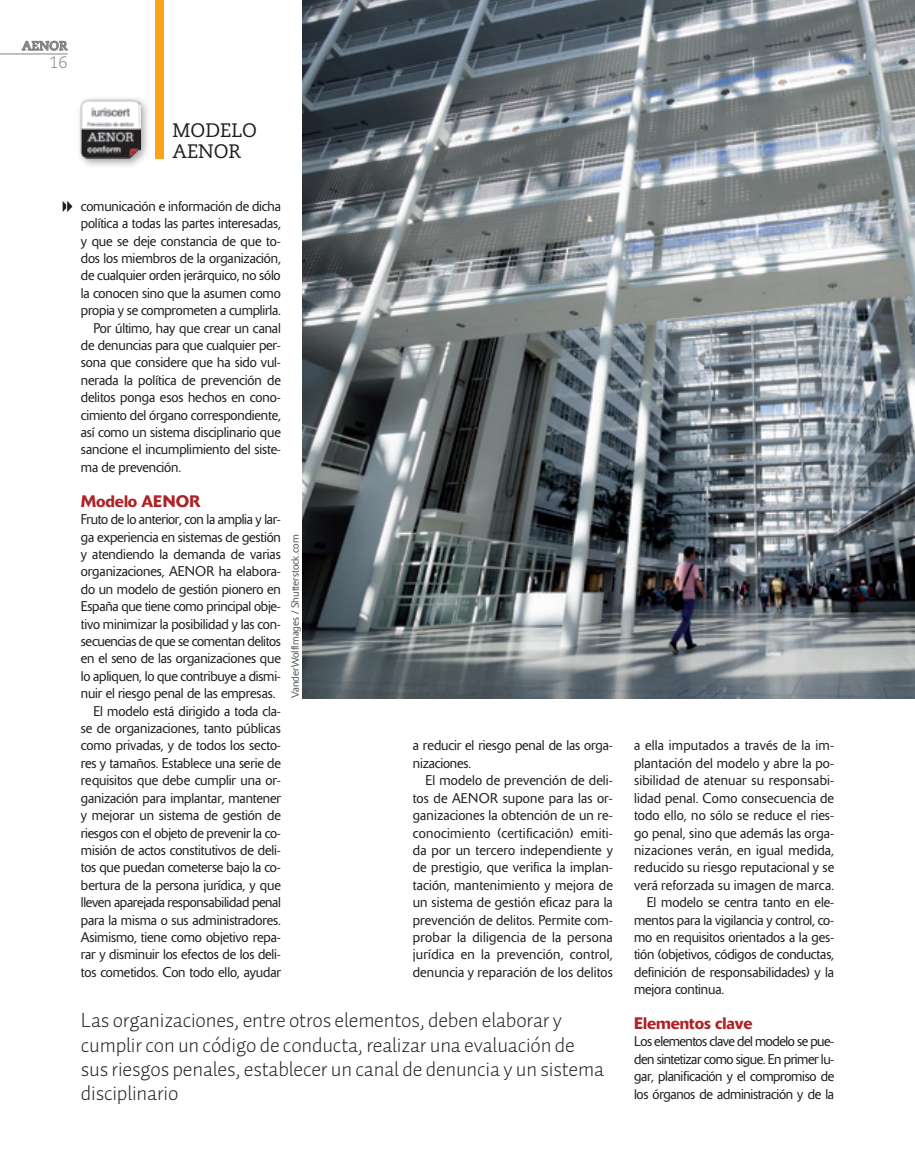
<style>
.page{position:relative;width:915px;height:1170px;background:#fff}
.page>*{position:absolute;margin:0;border:0;box-sizing:border-box;transform-origin:0 0}
._05_SUMARIO_TEMAS{font:21px/24px "Auto 1 Light LF";letter-spacing:-.01em;color:#231f20}
.t1{font:19.5px/21px "Caecilia LT Std";color:#231f20}
._04_LADILLO{font:500 16.5px "Delta";letter-spacing:-.005em;color:#ae2226}
.t2{font:300 16.5px "Caecilia LT Std";color:#808285}
._04_TEXTO_CORRIDO{font:300 13.95px/17.4px "Delta";letter-spacing:-.01em;color:#231f20;text-align:justify}
.t3{font:700 12.75px "Caecilia LT Std";color:#808285}
._002_PREGUNTA_GRANAT{font:300 10.5px "Delta";color:#57585a}
</style>
<div class="page">
<svg style="left:62px;top:201px;width:11px;height:11px"></svg>
<svg style="left:22px;top:41px;width:46px;height:10px"></svg>
<hr style="left:0;top:54px;width:68px;height:1px;background:#808285">
<img style="left:302px;top:0;width:612px;height:698px">
<div style="left:155px;top:0;width:9px;height:158px;background:#f9a51b"></div>
<div style="left:76px;top:95px;width:74px;height:74px;background:#231f20;opacity:.45"></div>
<img style="left:81px;top:100px;width:59px;height:58px">
<p class="t3" style="left:22px;top:38px;width:47px">AENOR</p>
<p class="t2" style="left:49px;top:53px;width:20px">16</p>
<p class="t1" style="left:172px;top:120px;width:86px">MODELO<br>AENOR</p>
<p class="_04_TEXTO_CORRIDO" style="left:81px;top:197px;width:201px">comunicación e información de dicha política a todas las partes interesadas, y que se deje constancia de que to&shy;dos los miembros de la organización, de cualquier orden jerárquico, no sólo la conocen sino que la asumen como propia y se comprometen a cumplirla.</p>
<p class="_04_TEXTO_CORRIDO" style="left:81px;top:319px;width:201px;text-indent:13px">Por último, hay que crear un canal de denuncias para que cualquier per&shy;sona que considere que ha sido vul&shy;nerada la política de prevención de delitos ponga esos hechos en cono&shy;cimiento del órgano correspondiente, así como un sistema disciplinario que sancione el incumplimiento del siste&shy;ma de prevención.</p>
<p class="_04_LADILLO" style="left:81px;top:491px;width:121px">Modelo AENOR</p>
<p class="_04_TEXTO_CORRIDO" style="left:81px;top:510px;width:201px">Fruto de lo anterior, con la amplia y lar&shy;ga experiencia en sistemas de gestión y atendiendo la demanda de varias organizaciones, AENOR ha elabora&shy;do un modelo de gestión pionero en España que tiene como principal obje&shy;tivo minimizar la posibilidad y las con&shy;secuencias de que se comentan delitos en el seno de las organizaciones que lo apliquen, lo que contribuye a dismi&shy;nuir el riesgo penal de las empresas.</p>
<p class="_04_TEXTO_CORRIDO" style="left:81px;top:702px;width:201px;text-indent:13px">El modelo está dirigido a toda cla&shy;se de organizaciones, tanto públicas como privadas, y de todos los secto&shy;res y tamaños. Establece una serie de requisitos que debe cumplir una or&shy;ganización para implantar, mantener y mejorar un sistema de gestión de riesgos con el objeto de prevenir la co&shy;misión de actos constitutivos de deli&shy;tos que puedan cometerse bajo la co&shy;bertura de la persona jurídica, y que lleven aparejada responsabilidad penal para la misma o sus administradores.<br>Asimismo, tiene como objetivo repa&shy;rar y disminuir los efectos de los deli&shy;tos cometidos. Con todo ello, ayudar</p>
<p class="_002_PREGUNTA_GRANAT" style="left:289px;top:698px;width:165px;rotate:-90deg">VanderWolfImages / Shutterstock.com</p>
<p class="_04_TEXTO_CORRIDO" style="left:412px;top:737px;width:201px">a reducir el riesgo penal de las orga&shy;nizaciones.</p>
<p class="_04_TEXTO_CORRIDO" style="left:412px;top:771px;width:201px;text-indent:13px">El modelo de prevención de deli&shy;tos de AENOR supone para las or&shy;ganizaciones la obtención de un re&shy;conocimiento (certificación) emiti&shy;da por un tercero independiente y de prestigio, que verifica la implan&shy;tación, mantenimiento y mejora de un sistema de gestión eficaz para la prevención de delitos. Permite com&shy;probar la diligencia de la persona jurídica en la prevención, control, denuncia y reparación de los delitos</p>
<p class="_05_SUMARIO_TEMAS" style="left:81px;top:1007px;width:524px">Las organizaciones, entre otros elementos, deben elaborar y cumplir con un código de conducta, realizar una evaluación de sus riesgos penales, establecer un canal de denuncia y un sistema disciplinario</p>
<p class="_04_TEXTO_CORRIDO" style="left:634px;top:737px;width:201px">a ella imputados a través de la im&shy;plantación del modelo y abre la po&shy;sibilidad de atenuar su responsabi&shy;lidad penal. Como consecuencia de todo ello, no sólo se reduce el ries&shy;go penal, sino que además las orga&shy;nizaciones verán, en igual medida, reducido su riesgo reputacional y se verá reforzada su imagen de marca.</p>
<p class="_04_TEXTO_CORRIDO" style="left:634px;top:893px;width:201px;text-indent:13px">El modelo se centra tanto en ele&shy;mentos para la vigilancia y control, co&shy;mo en requisitos orientados a la ges&shy;tión (objetivos, códigos de conductas, definición de responsabilidades) y la mejora continua.</p>
<p class="_04_LADILLO" style="left:634px;top:1013px;width:120px">Elementos clave</p>
<p class="_04_TEXTO_CORRIDO" style="left:634px;top:1032px;width:201px">Los elementos clave del modelo se pue&shy;den sintetizar como sigue. En primer lu&shy;gar, planificación y el compromiso de los órganos de administración y de la</p>
</div>
